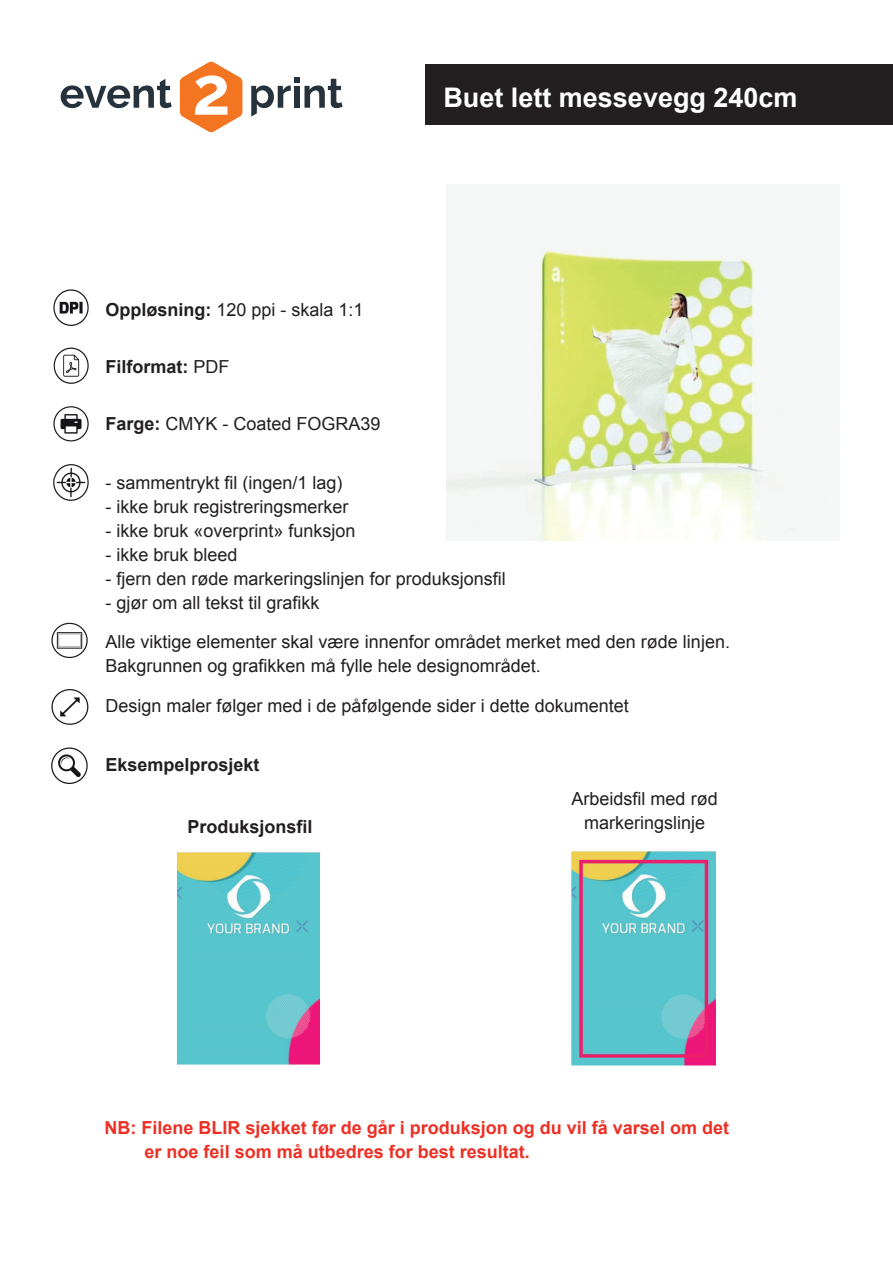
<style>
.page{position:relative;width:893px;height:1263px;background:#fff}
.page>*{position:absolute;margin:0;border:0;box-sizing:border-box;transform-origin:0 0}
.t1{font:700 27px "Arial";color:#fff}
.t2{font:18px/39px "Arial";color:#231f20}
.t3{font:700 18px/24px "Arial";color:#ee2f24}
.t4{font:700 18px "Arial";color:#231f20}
.s1{font-weight:700}
.s2{font-weight:400}
</style>
<div class="page">
<img style="left:53px;top:290px;width:36px;height:35px">
<img style="left:53px;top:348px;width:36px;height:36px">
<img style="left:53px;top:406px;width:36px;height:36px">
<img style="left:53px;top:465px;width:36px;height:35px">
<img style="left:446px;top:245px;width:389px;height:296px">
<img style="left:52px;top:622px;width:35px;height:36px">
<img style="left:52px;top:689px;width:36px;height:36px">
<img style="left:52px;top:748px;width:35px;height:35px">
<img style="left:176px;top:852px;width:144px;height:213px">
<img style="left:571px;top:852px;width:144px;height:213px">
<div style="left:426px;top:64px;width:466px;height:61px;background:#231f20"></div>
<svg style="left:60px;top:61px;width:366px;height:71px"></svg>
<h1 class="t1" style="left:443px;top:79px;width:356px">Buet lett messevegg 240cm</h1>
<p class="t2" style="left:105px;top:290px;width:260px"><span class="s1">Oppløsning:</span> 120 ppi - skala 1:1</p>
<p class="t4" style="left:105px;top:355px;width:126px">Filformat: <span class="s2">PDF</span></p>
<p class="t2" style="left:105px;top:404px;width:277px"><span class="s1">Farge:</span> CMYK - Coated FOGRA39</p>
<p class="t2" style="left:105px;top:463px;width:239px">- sammentrykt fil (ingen/1 lag)</p>
<p class="t2" style="left:105px;top:487px;width:245px">- ikke bruk registreringsmerker</p>
<p class="t2" style="left:105px;top:511px;width:252px">- ikke bruk «overprint» funksjon</p>
<p class="t2" style="left:105px;top:535px;width:134px">- ikke bruk bleed</p>
<p class="t2" style="left:105px;top:559px;width:402px">- fjern den røde markeringslinjen for produksjonsfil</p>
<p class="t2" style="left:105px;top:583px;width:626px">- gjør om all tekst til grafikk<br>Alle viktige elementer skal være innenfor området merket med den røde linjen.</p>
<p class="t2" style="left:105px;top:646px;width:437px">Bakgrunnen og grafikken må fylle hele designområdet.</p>
<p class="t2" style="left:105px;top:686px;width:525px">Design maler følger med i de påfølgende sider i dette dokumentet</p>
<p class="t4" style="left:105px;top:752px;width:156px">Eksempelprosjekt</p>
<p class="t4" style="left:187px;top:815px;width:127px">Produksjonsfil</p>
<p class="t2" style="left:571px;top:787px;width:148px;line-height:24px;text-align:center">Arbeidsfil med rød markeringslinje</p>
<p class="t3" style="left:145px;top:1117px;width:586px;text-indent:-40px">NB: Filene BLIR sjekket før de går i produksjon og du vil få varsel om det er noe feil som må utbedres for best resultat.</p>
</div>
